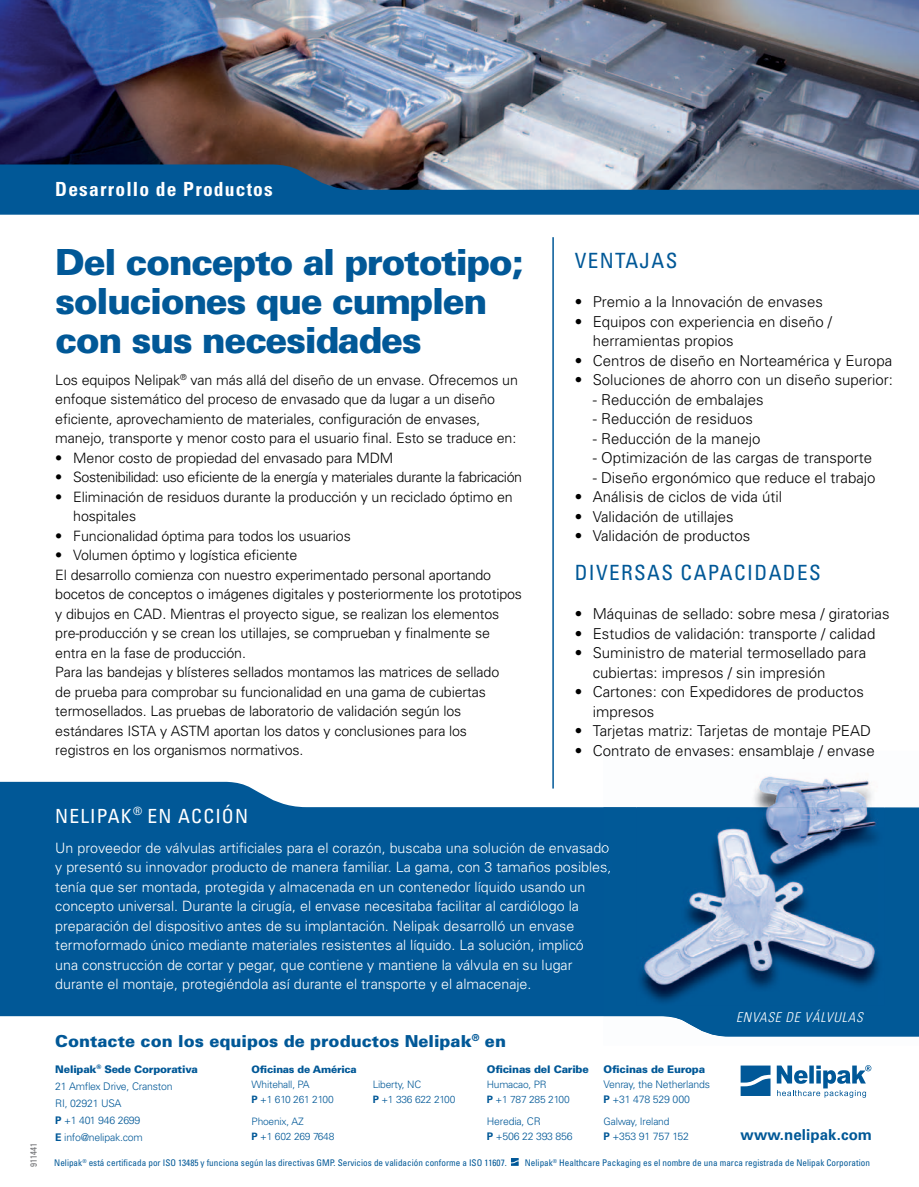
<style>
.page{position:relative;width:919px;height:1187px;background:#fff}
.page>*{position:absolute;margin:0;border:0;box-sizing:border-box;transform-origin:0 0}
.t1{font:900 36px/39px "Univers";letter-spacing:-.04em;color:#015897}
.t2{font:condensed 21px "Univers";letter-spacing:.065em;color:#015897}
.t3{font:700 condensed 19.5px "Univers";letter-spacing:.06em;color:#fff}
.t4{font:condensed 19.5px "Univers";letter-spacing:.06em;color:#fff}
.t5{font:900 16.5px "Univers";color:#015897}
.t6{font:300 15px/19.5px "Univers";color:#000}
.t7{font:700 15px "Univers LT Std";letter-spacing:.005em;color:#015897}
.t8{font:300 14.25px/19.5px "Univers";letter-spacing:-.01em;color:#000}
.t9{font:300 14.25px/19.5px "Univers";color:#fff}
.t10{font:300 14.25px "Univers";letter-spacing:-.03em;color:#000}
.t11{font:italic 300 condensed 13.5px "Univers";letter-spacing:.06em;color:#fff}
.t12{font:300 10.5px/17px "Univers LT Std";letter-spacing:-.02em;color:#015897}
.t13{font:900 10.5px "Univers LT Std";letter-spacing:-.02em;color:#015897}
.t14{font:300 10.2px/15px "Univers LT Std";letter-spacing:-.02em;color:#015897}
.t15{font:900 10.2px "Univers LT Std";letter-spacing:-.02em;color:#015897}
.t16{font:condensed 9.15px "Univers";color:#015897}
.t17{font:condensed 9px "Univers";letter-spacing:-.005em;color:#6c6d70}
.s1{font-weight:900}
.s2{font-weight:700}
</style>
<div class="page">
<svg style="left:0;top:781px;width:603px;height:236px;background:#12639e"></svg>
<img style="left:0;top:0;width:918px;height:164px">
<svg style="left:0;top:164px;width:918px;height:51px;background:#2e6895"></svg>
<hr style="left:552px;top:237px;width:2px;height:551px;background:#015897">
<img style="left:603px;top:807px;width:315px;height:229px">
<svg style="left:603px;top:842px;width:5px;height:13px"></svg>
<svg style="left:603px;top:861px;width:8px;height:13px"></svg>
<img style="left:636px;top:780px;width:248px;height:225px">
<svg style="left:776px;top:1065px;width:95px;height:32px"></svg>
<svg style="left:740px;top:1065px;width:30px;height:30px"></svg>
<svg style="left:511px;top:1158px;width:7px;height:7px"></svg>
<h3 class="t3" style="left:55px;top:177px;width:219px">Desarrollo de Productos</h3>
<h1 class="t1" style="left:55px;top:242px;width:469px">Del concepto al prototipo; soluciones que cumplen con sus necesidades</h1>
<p class="t8" style="left:55px;top:370px;width:464px">Los equipos Nelipak<sup>®</sup> van más allá del diseño de un envase. Ofrecemos un enfoque sistemático del proceso de envasado que da lugar a un diseño eficiente, aprovechamiento de materiales, configuración de envases, manejo, transporte y menor costo para el usuario final. Esto se traduce en:</p>
<p class="t8" style="left:55px;top:448px;width:339px">• Menor costo de propiedad del envasado para MDM</p>
<p class="t10" style="left:55px;top:468px;width:468px">• Sostenibilidad: uso eficiente de la energía y materiales durante la fabricación</p>
<p class="t8" style="left:73px;top:487px;width:441px;text-indent:-18px">• Eliminación de residuos durante la producción y un reciclado óptimo en hospitales</p>
<p class="t8" style="left:55px;top:526px;width:297px">• Funcionalidad óptima para todos los usuarios</p>
<p class="t8" style="left:55px;top:545px;width:468px">• Volumen óptimo y logística eficiente<br>El desarrollo comienza con nuestro experimentado personal aportando bocetos de conceptos o imágenes digitales y posteriormente los prototipos y dibujos en CAD. Mientras el proyecto sigue, se realizan los elementos pre-producción y se crean los utillajes, se comprueban y finalmente se entra en la fase de producción.<br>Para las bandejas y blísteres sellados montamos las matrices de sellado<br>de prueba para comprobar su funcionalidad en una gama de cubiertas termosellados. Las pruebas de laboratorio de validación según los estándares ISTA y ASTM aportan los datos y conclusiones para los registros en los organismos normativos.</p>
<h2 class="t2" style="left:574px;top:247px;width:104px">VENTAJAS</h2>
<p class="t6" style="left:574px;top:292px;width:250px">• Premio a la Innovación de envases</p>
<p class="t6" style="left:592px;top:311px;width:241px;text-indent:-18px">• Equipos con experiencia en diseño / herramientas propios</p>
<p class="t6" style="left:574px;top:350px;width:319px">• Centros de diseño en Norteamérica y Europa</p>
<p class="t6" style="left:574px;top:370px;width:320px">• Soluciones de ahorro con un diseño superior:</p>
<p class="t6" style="left:592px;top:389px;width:172px">- Reducción de embalajes</p>
<p class="t6" style="left:592px;top:409px;width:162px">- Reducción de residuos</p>
<p class="t6" style="left:592px;top:428px;width:169px">- Reducción de la manejo</p>
<p class="t6" style="left:592px;top:448px;width:281px">- Optimización de las cargas de transporte</p>
<p class="t6" style="left:592px;top:467px;width:284px">- Diseño ergonómico que reduce el trabajo</p>
<p class="t6" style="left:574px;top:487px;width:209px">• Análisis de ciclos de vida útil</p>
<p class="t6" style="left:574px;top:506px;width:160px">• Validación de utillajes</p>
<p class="t6" style="left:574px;top:526px;width:177px">• Validación de productos</p>
<h2 class="t2" style="left:574px;top:559px;width:247px">DIVERSAS CAPACIDADES</h2>
<p class="t6" style="left:574px;top:604px;width:316px">• Máquinas de sellado: sobre mesa / giratorias</p>
<p class="t6" style="left:574px;top:623px;width:302px">• Estudios de validación: transporte / calidad</p>
<p class="t6" style="left:592px;top:643px;width:275px;text-indent:-18px">• Suministro de material termosellado para cubiertas: impresos / sin impresión</p>
<p class="t6" style="left:592px;top:682px;width:272px;text-indent:-18px">• Cartones: con Expedidores de productos impresos</p>
<p class="t6" style="left:574px;top:721px;width:298px">• Tarjetas matriz: Tarjetas de montaje PEAD</p>
<p class="t6" style="left:574px;top:740px;width:301px">• Contrato de envases: ensamblaje / envase</p>
<p class="t17" style="left:28px;top:1166px;width:25px;rotate:-90deg">911441</p>
<h3 class="t4" style="left:55px;top:803px;width:194px">NELIPAK<sup>®</sup> EN ACCIÓN</h3>
<p class="t9" style="left:55px;top:837px;width:557px">Un proveedor de válvulas artificiales para el corazón, buscaba una solución de envasado y presentó su innovador producto de manera familiar. La gama, con 3 tamaños posibles, tenía que ser montada, protegida y almacenada en un contenedor líquido usando un concepto universal. Durante la cirugía, el envase necesitaba facilitar al cardiólogo la preparación del dispositivo antes de su implantación. Nelipak desarrolló un envase termoformado único mediante materiales resistentes al líquido. La solución, implicó<br>una construcción de cortar y pegar, que contiene y mantiene la válvula en su lugar durante el montaje, protegiéndola así durante el transporte y el almacenaje.</p>
<p class="t5" style="left:55px;top:1030px;width:452px">Contacte con los equipos de productos Nelipak<sup>®</sup> en</p>
<p class="t12" style="left:55px;top:1060px;width:144px"><span class="s1">Nelipak</span><sup>®</sup> <span class="s1">Sede Corporativa<br></span>21 Amflex Drive, Cranston<br>RI, 02921 USA<br><span class="s2">P</span> +1 401 946 2699<br><span class="s2">E</span> info@nelipak.com</p>
<p class="t15" style="left:252px;top:1062px;width:107px">Oficinas de América</p>
<p class="t14" style="left:252px;top:1076px;width:84px">Whitehall, PA<br><span class="s2">P</span> +1 610 261 2100</p>
<p class="t14" style="left:252px;top:1113px;width:84px">Phoenix, AZ<br><span class="s2">P</span> +1 602 269 7648</p>
<p class="t14" style="left:372px;top:1076px;width:84px">Liberty, NC<br><span class="s2">P</span> +1 336 622 2100</p>
<p class="t13" style="left:487px;top:1062px;width:103px">Oficinas del Caribe</p>
<p class="t14" style="left:487px;top:1076px;width:84px">Humacao, PR<br><span class="s2">P</span> +1 787 285 2100</p>
<p class="t12" style="left:487px;top:1113px;width:87px;line-height:15px">Heredia, CR<br><span class="s2">P</span> +506 22 393 856</p>
<p class="t13" style="left:603px;top:1062px;width:103px">Oficinas de Europa</p>
<p class="t12" style="left:603px;top:1076px;width:108px;line-height:15px">Venray, the Netherlands<br><span class="s2">P</span> +31 478 529 000</p>
<p class="t14" style="left:603px;top:1114px;width:67px">Galway, Ireland</p>
<p class="t12" style="left:603px;top:1127px;width:87px"><span class="s2">P</span> +353 91 757 152</p>
<p class="t11" style="left:736px;top:1008px;width:128px">ENVASE DE VÁLVULAS</p>
<p class="t7" style="left:740px;top:1125px;width:133px">www.nelipak.com</p>
<p class="t16" style="left:54px;top:1156px;width:454px">Nelipak<sup>®</sup> está certificada por ISO 13485 y funciona según las directivas GMP. Servicios de validación conforme a ISO 11607.</p>
<p class="t16" style="left:525px;top:1156px;width:346px">Nelipak<sup>®</sup> Healthcare Packaging es el nombre de una marca registrada de Nelipak Corporation</p>
</div>
